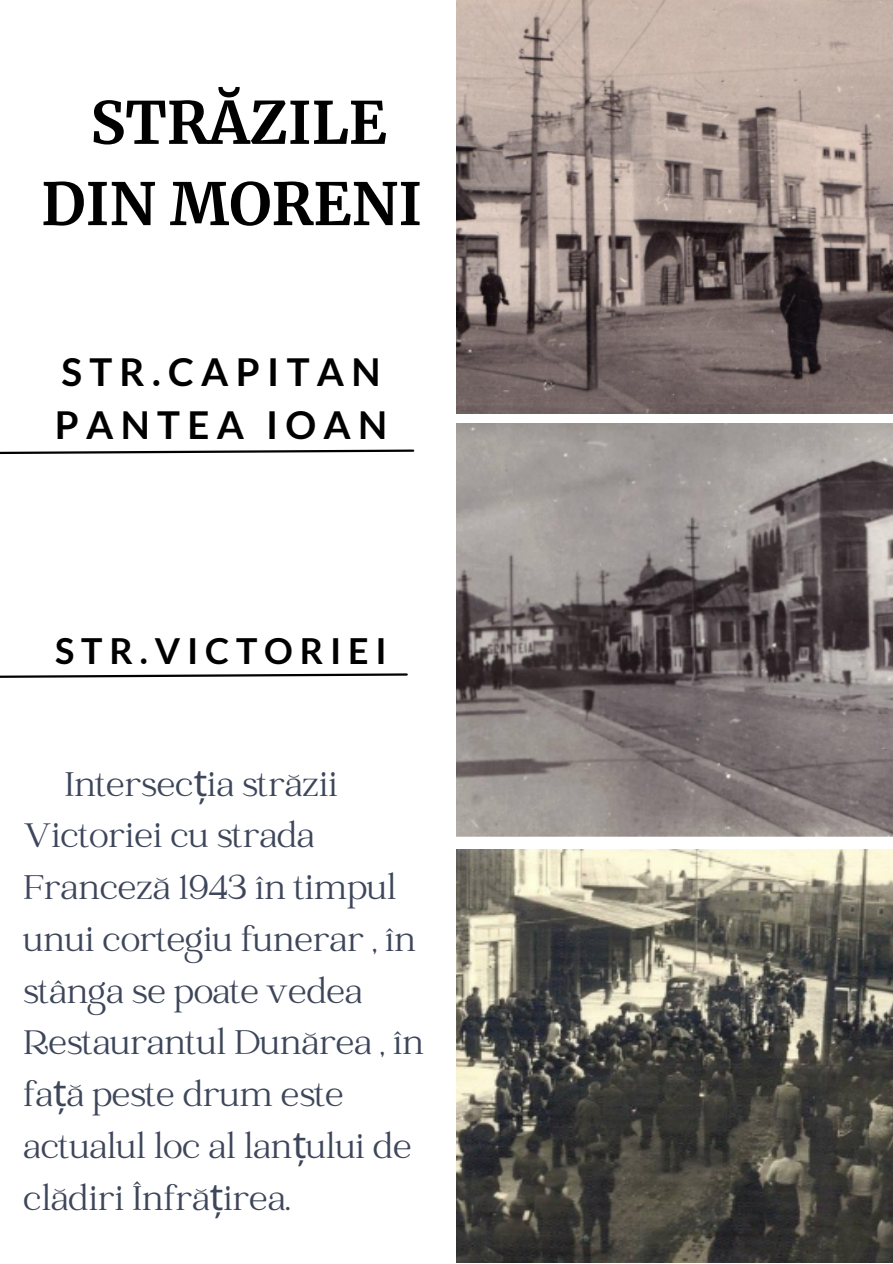
<style>
.page{position:relative;width:893px;height:1264px;background:#fff}
.page>*{position:absolute;margin:0;border:0;box-sizing:border-box;transform-origin:0 0}
.t1{font:700 58.2px/81.2px "Merriweather";color:#000;text-align:center}
.t2{font:700 38.4px/52.9px "Lato";letter-spacing:.19em;color:#000}
.t3{font:37.65px/51.8px "Catchy Mager";color:#3d465a}
.t4{font:700 35.85px "Lato";letter-spacing:.19em;color:#000}
.s1{font-family:"Noto Sans"}
</style>
<div class="page">
<img style="left:456px;top:0;width:436px;height:414px">
<img style="left:456px;top:424px;width:436px;height:413px">
<img style="left:456px;top:849px;width:436px;height:413px">
<svg style="left:0;top:449px;width:415px;height:5px"></svg>
<svg style="left:0;top:673px;width:408px;height:5px"></svg>
<p class="t1" style="left:41px;top:83px;width:382px">STRĂZILE<br>DIN MORENI</p>
<p class="t2" style="left:55px;top:344px;width:334px">STR.CAPITAN<br>PANTEA IOAN</p>
<p class="t4" style="left:55px;top:628px;width:333px">STR.VICTORIEI</p>
<p class="t3" style="left:24px;top:761px;width:402px;text-indent:41px">Intersec<span class="s1">ț</span>ia străzii<br>Victoriei cu strada<br>Franceză 1943 în timpul unui cortegiu funerar , în stânga se poate vedea<br>Restaurantul Dunărea , în fa<span class="s1">ț</span>ă peste drum este actualul loc al lan<span class="s1">ț</span>ului de clădiri Înfră<span class="s1">ț</span>irea.</p>
</div>
